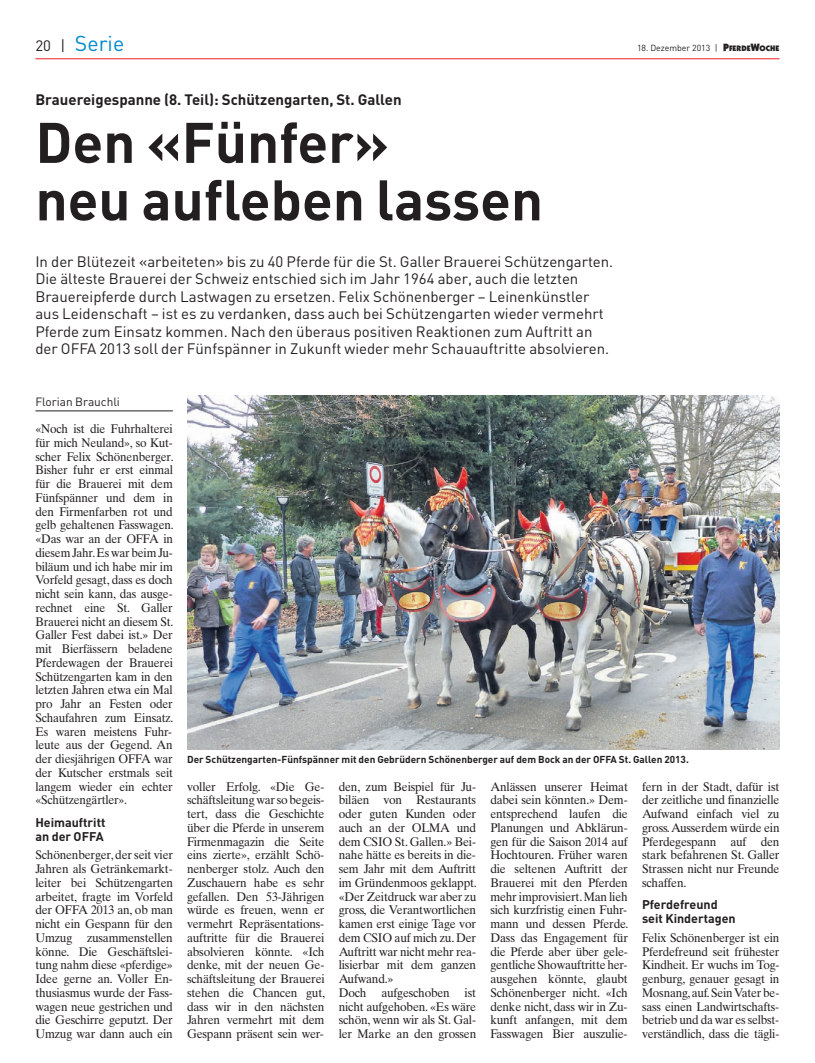
<style>
.page{position:relative;width:815px;height:1063px;background:#fff}
.page>*{position:absolute;margin:0;border:0;box-sizing:border-box;transform-origin:0 0}
.t1{font:700 56.25px/57.5px "DIN";color:#231f20}
.t2{font:21.25px "DIN";color:#0089cf}
.t3{font:15px/17.5px "DIN";color:#231f20}
.t4{font:700 15px "DIN";color:#231f20}
.t5{font:12.5px/13.8px "Times Ten";letter-spacing:-.015em;color:#231f20;text-align:justify;scale:.95 1}
.t6{font:12.5px/13.8px "Times Ten";letter-spacing:-.015em;color:#231f20;scale:.94 1}
.t7{font:700 12.5px/13.8px "DIN";color:#231f20}
.t8{font:11.88px "DIN";color:#231f20}
.t9{font:700 10px "DIN";color:#231f20}
.t10{font:8.75px "DIN";color:#231f20}
.s1{font-size:15px;color:#231f20}
.s2{font-family:"Itc Kabel";font-weight:900;font-size:10.62px}
.s3{font-family:"Itc Kabel";font-weight:900;font-size:8px}
</style>
<div class="page">
<hr style="left:35px;top:58px;width:745px;height:1px;background:#ee1d23">
<hr style="left:35px;top:411px;width:138px;height:1px;background:#231f20">
<img style="left:187px;top:396px;width:593px;height:353px">
<h2 class="t2" style="left:35px;top:30px;width:90px"><span class="s1">20 |</span> Serie</h2>
<p class="t10" style="left:637px;top:43px;width:144px">18. Dezember 2013 | <span class="s2">P</span><span class="s3">FERDE</span><span class="s2">W</span><span class="s3">OCHE</span></p>
<p class="t4" style="left:35px;top:90px;width:368px">Brauereigespanne (8. Teil): Schützengarten, St. Gallen</p>
<h1 class="t1" style="left:35px;top:111px;width:509px">Den «Fünfer»<br>neu aufleben lassen</h1>
<p class="t3" style="left:35px;top:252px;width:579px">In der Blütezeit «arbeiteten» bis zu 40 Pferde für die St. Galler Brauerei Schützengarten.<br>Die älteste Brauerei der Schweiz entschied sich im Jahr 1964 aber, auch die letzten Brauereipferde durch Lastwagen zu ersetzen. Felix Schönenberger – Leinenkünstler aus Leidenschaft – ist es zu verdanken, dass auch bei Schützengarten wieder vermehrt Pferde zum Einsatz kommen. Nach den überaus positiven Reaktionen zum Auftritt an der OFFA 2013 soll der Fünfspänner in Zukunft wieder mehr Schauauftritte absolvieren.</p>
<p class="t8" style="left:35px;top:394px;width:86px">Florian Brauchli</p>
<p class="t6" style="left:35px;top:422px;width:149px">«Noch ist die Fuhrhalterei für mich Neuland», so Kut&shy;scher Felix Schönenberger.<br>Bisher fuhr er erst einmal für die Brauerei mit dem<br>Fünfspänner und dem in den Firmenfarben rot und gelb gehaltenen Fasswagen. «Das war an der OFFA in diesem Jahr. Es war beim Ju&shy;biläum und ich habe mir im<br>Vorfeld gesagt, dass es doch nicht sein kann, das ausge&shy;rechnet eine St. Galler<br>Brauerei nicht an diesem St.<br>Galler Fest dabei ist.» Der mit Bierfässern beladene<br>Pferdewagen der Brauerei<br>Schützengarten kam in den letzten Jahren etwa ein Mal pro Jahr an Festen oder<br>Schaufahren zum Einsatz.<br>Es waren meistens Fuhr&shy;leute aus der Gegend. An der diesjährigen OFFA war der Kutscher erstmals seit langem wieder ein echter «Schützengärtler».</p>
<p class="t7" style="left:35px;top:815px;width:72px">Heimauftritt an der OFFA</p>
<p class="t5" style="left:35px;top:848px;width:146px">Schönenberger, der seit vier Jahren als Getränkemarkt&shy;leiter bei Schützengarten arbeitet, fragte im Vorfeld der OFFA 2013 an, ob man nicht ein Gespann für den Umzug zusammenstellen könne. Die Geschäftslei&shy;tung nahm diese «pferdige» Idee gerne an. Voller En&shy;thusiasmus wurde der Fass - wagen neue gestrichen und die Geschirre geputzt. Der Umzug war dann auch ein</p>
<p class="t9" style="left:187px;top:753px;width:503px">Der Schützengarten-Fünfspänner mit den Gebrüdern Schönenberger auf dem Bock an der OFFA St. Gallen 2013.</p>
<p class="t5" style="left:187px;top:779px;width:147px">voller Erfolg. «Die Ge&shy;schäftsleitung war so begeis - tert, dass die Geschichte über die Pferde in unserem Firmenmagazin die Seite eins zierte», erzählt Schö&shy;nenberger stolz. Auch den Zuschauern ha be es sehr gefallen. Den 53-Jährigen würde es freuen, wenn er vermehrt Repräsentations&shy;auftritte für die Brauerei absolvieren könnte. «Ich denke, mit der neuen Ge&shy;schäftsleitung der Brauerei stehen die Chancen gut, dass wir in den nächsten Jahren vermehrt mit dem Gespann präsent sein wer-</p>
<p class="t5" style="left:339px;top:779px;width:147px;text-align:left">den, zum Beispiel für Ju&shy;biläen von Restaurants oder guten Kunden oder auch an der OLMA und dem CSIO St. Gallen.» Bei&shy;nahe hätte es bereits in die&shy;sem Jahr mit dem Auftritt im Gründenmoos geklappt. «Der Zeitdruck war aber zu gross, die Verantwortlichen kamen erst einige Tage vor dem CSIO auf mich zu. Der<br>Auftritt war nicht mehr rea&shy;lisierbar mit dem ganzen<br>Aufwand.»<br>Doch aufgeschoben ist nicht aufgehoben. «Es wäre schön, wenn wir als St. Gal&shy;ler Marke an den grossen</p>
<p class="t5" style="left:490px;top:779px;width:147px">Anlässen unserer Heimat dabei sein könnten.» Dem&shy;entsprechend laufen die Planungen und Abklärun&shy;gen für die Saison 2014 auf Hochtouren. Früher waren die seltenen Auftritt der Brauerei mit den Pferden mehr improvisiert. Man lieh sich kurzfristig einen Fuhr&shy;mann und dessen Pferde.<br>Dass das Engagement für die Pferde aber über gele&shy;gentliche Showauftritte her&shy;ausgehen könnte, glaubt Schönenberger nicht. «Ich denke nicht, dass wir in Zu&shy;kunft anfangen, mit dem Fasswagen Bier auszulie-</p>
<p class="t5" style="left:642px;top:779px;width:146px">fern in der Stadt, dafür ist der zeitliche und finanzielle Aufwand einfach viel zu gross. Ausserdem würde ein Pferdegespann auf den stark befahrenen St. Galler Strassen nicht nur Freunde schaffen.</p>
<p class="t7" style="left:642px;top:897px;width:95px">Pferdefreund seit Kindertagen</p>
<p class="t6" style="left:642px;top:931px;width:148px;text-align:justify">Felix Schönenberger ist ein Pferdefreund seit frühes ter Kindheit. Er wuchs im Tog&shy;genburg, genauer gesagt in Mosnang, auf. Sein Vater be&shy;sass einen Landwirtschafts&shy;betrieb und da war es selbst&shy;verständlich, dass die tägli-</p>
</div>
